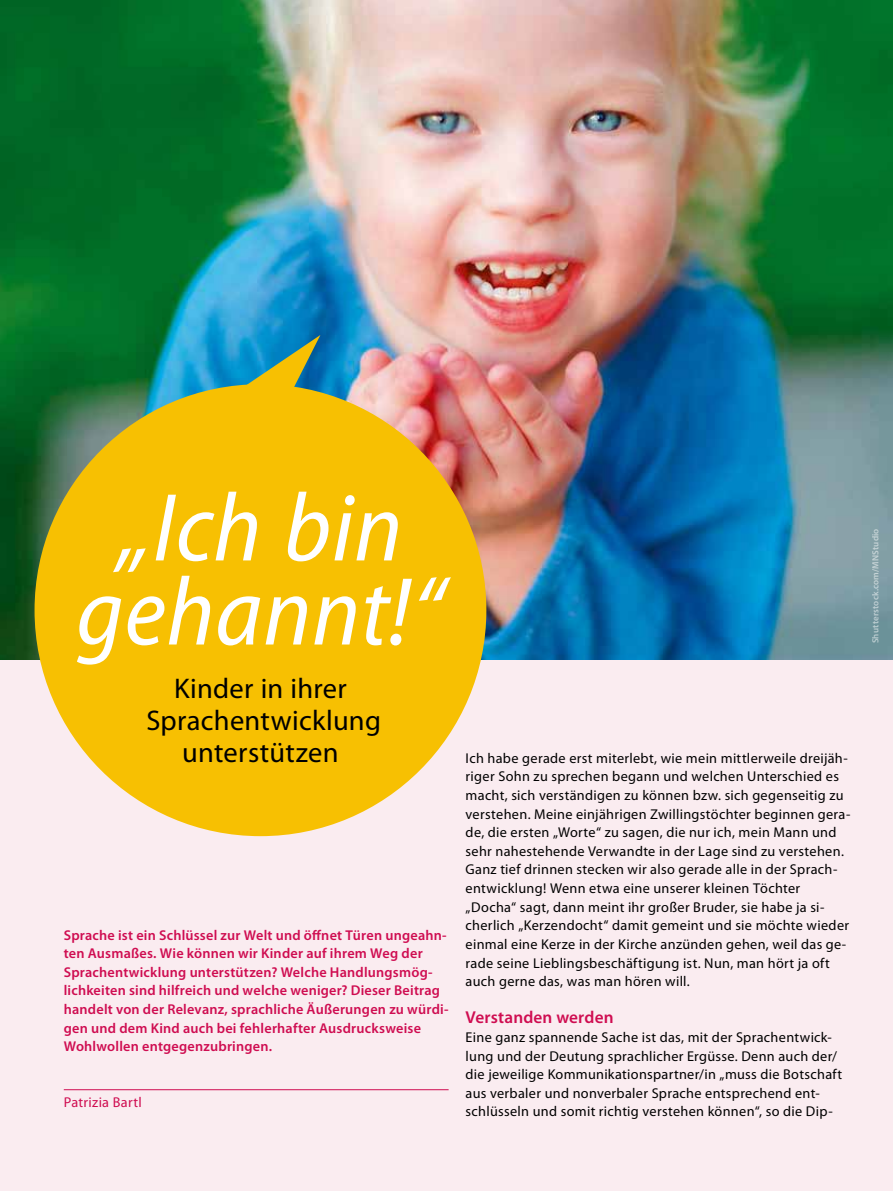
<style>
.page{position:relative;width:893px;height:1191px;background:#faecf0}
.page>*{position:absolute;margin:0;border:0;box-sizing:border-box;transform-origin:0 0}
.t1{font:italic semi-condensed 97.5px/84px "Myriad Pro";letter-spacing:.01em;color:#fff;text-align:center}
.t2{font:28.5px/31.5px "Myriad Pro";letter-spacing:.01em;color:#000;text-align:center}
.t3{font:600 17.25px "Myriad Pro";letter-spacing:.01em;color:#cf0d51}
.t4{font:14.25px/18.6px "Myriad Pro";letter-spacing:.025em;color:#000}
.t5{font:600 14.25px/18.6px "Myriad Pro";letter-spacing:.015em;color:#cf0d51}
.t6{font:14.25px "Myriad Pro";letter-spacing:.02em;color:#cf0d51}
.t7{font:600 9px "Myriad Pro";letter-spacing:.02em;color:#fff}
</style>
<div class="page">
<img style="left:0;top:0;width:893px;height:659px">
<div style="left:35px;top:384px;width:451px;height:452px;background:#f7c002;border-radius:50%"></div>
<hr style="left:64px;top:1089px;width:385px;height:1px;background:#cf0d51">
<svg style="left:211px;top:335px;width:109px;height:58px;background:#50988a"></svg>
<h1 class="t1" style="left:77px;top:488px;width:369px">„Ich bin gehannt!“</h1>
<h2 class="t2" style="left:146px;top:673px;width:236px">Kinder in ihrer<br>Sprachentwicklung unterstützen</h2>
<p class="t5" style="left:64px;top:925px;width:386px">Sprache ist ein Schlüssel zur Welt und öffnet Türen ungeahn&shy;ten Ausmaßes. Wie können wir Kinder auf ihrem Weg der Sprachentwicklung unterstützen? Welche Handlungsmög&shy;lichkeiten sind hilfreich und welche weniger? Dieser Beitrag handelt von der Relevanz, sprachliche Äußerungen zu würdi&shy;gen und dem Kind auch bei fehlerhafter Ausdrucksweise Wohlwollen entgegenzubringen.</p>
<p class="t6" style="left:64px;top:1094px;width:79px">Patrizia Bartl</p>
<p class="t4" style="left:466px;top:749px;width:386px">Ich habe gerade erst miterlebt, wie mein mittlerweile dreijäh&shy;riger Sohn zu sprechen begann und welchen Unterschied es macht, sich verständigen zu können bzw. sich gegenseitig zu verstehen. Meine einjährigen Zwillingstöchter beginnen gera&shy;de, die ersten „Worte“ zu sagen, die nur ich, mein Mann und sehr nahestehende Verwandte in der Lage sind zu verstehen.<br>Ganz tief drinnen stecken wir also gerade alle in der Sprach&shy;entwicklung! Wenn etwa eine unserer kleinen Töchter „Docha“ sagt, dann meint ihr großer Bruder, sie habe ja si&shy;cherlich „Kerzendocht“ damit gemeint und sie möchte wieder einmal eine Kerze in der Kirche anzünden gehen, weil das ge&shy;rade seine Lieblingsbeschäftigung ist. Nun, man hört ja oft auch gerne das, was man hören will.</p>
<p class="t3" style="left:466px;top:1008px;width:150px">Verstanden werden</p>
<p class="t4" style="left:466px;top:1028px;width:378px">Eine ganz spannende Sache ist das, mit der Sprachentwick&shy;lung und der Deutung sprachlicher Ergüsse. Denn auch der/ die jeweilige Kommunikationspartner/in „muss die Botschaft aus verbaler und nonverbaler Sprache entsprechend ent&shy;schlüsseln und somit richtig verstehen können“, so die Dip-</p>
<p class="t7" style="left:870px;top:643px;width:116px;rotate:-90deg">Shutterstock.com/MNStudio</p>
</div>
